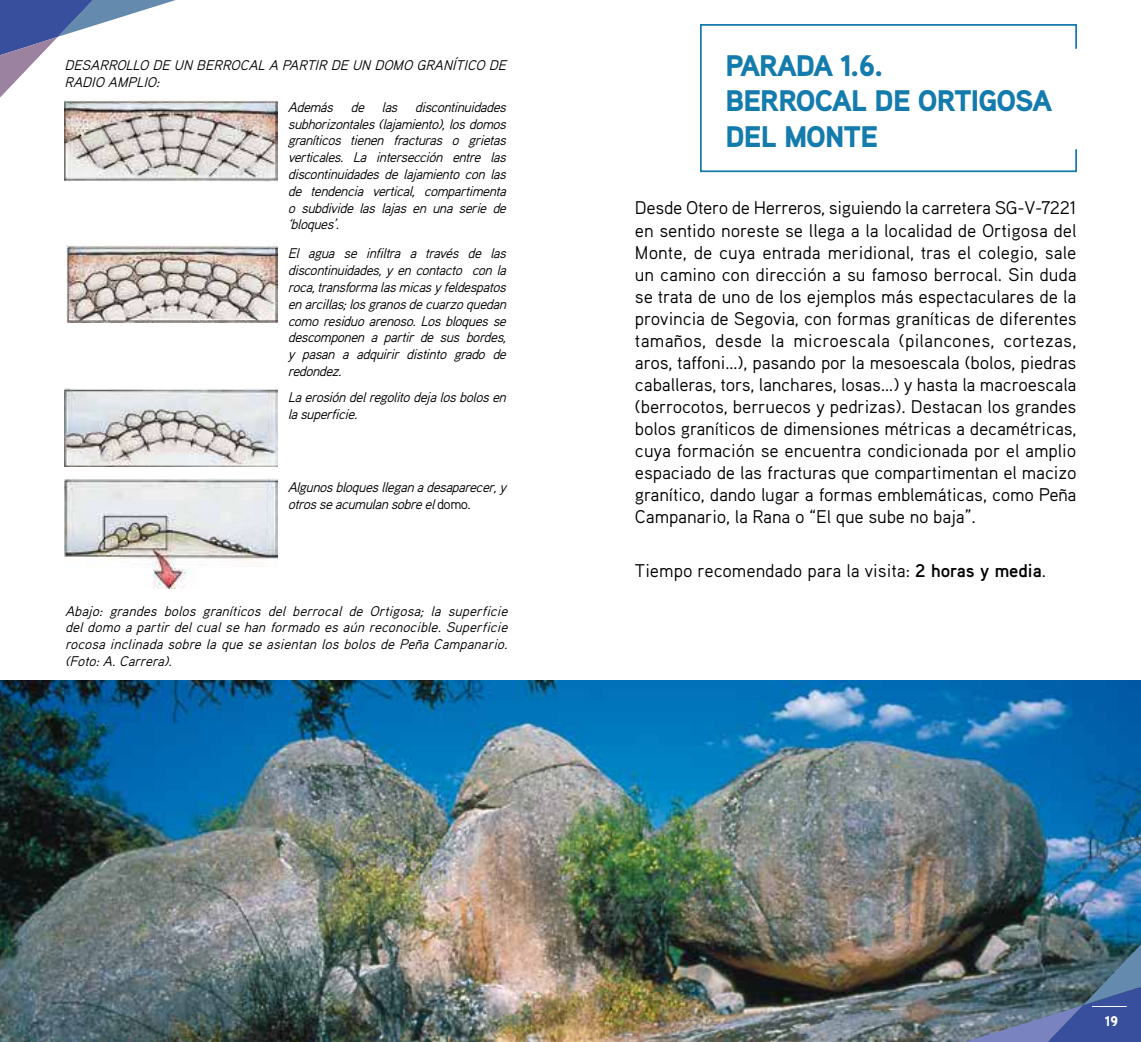
<style>
.page{position:relative;width:1141px;height:1042px;background:#fff}
.page>*{position:absolute;margin:0;border:0;box-sizing:border-box;transform-origin:0 0}
.t1{font:900 29.75px/35.7px "Aaux Pro";letter-spacing:-.03em;color:#147bad}
.t2{font:18.38px/22.1px "Aaux Pro";letter-spacing:-.01em;color:#000;text-align:justify}
.t3{font:italic 14px/16.8px "Aaux Pro";letter-spacing:-.04em;color:#000}
.t4{font:900 14px "Aaux Pro";color:#fff}
.s1{font-style:normal}
.s2{font-weight:700}
</style>
<div class="page">
<img style="left:0;top:680px;width:1141px;height:362px">
<svg style="left:965px;top:944px;width:176px;height:98px;background:#50657f"></svg>
<svg style="left:0;top:0;width:176px;height:98px"></svg>
<hr style="left:1092px;top:1006px;width:35px;height:1px;background:#fff">
<img style="left:64px;top:100px;width:213px;height:81px">
<img style="left:67px;top:246px;width:210px;height:77px">
<img style="left:64px;top:388px;width:213px;height:79px">
<img style="left:64px;top:478px;width:213px;height:111px">
<svg style="left:700px;top:24px;width:377px;height:149px"></svg>
<p class="t3" style="left:64px;top:57px;width:447px">DESARROLLO DE UN BERROCALA PARTIR DE UN DOMO GRANÍTICO DE<br>RADIO AMPLIO:</p>
<p class="t3" style="left:288px;top:98px;width:224px;text-align:justify">Además de las discontinuidades subhorizontales(lajamiento),losdomos graníticos tienen fracturas o grietas verticales. La intersección entre las discontinuidades de lajamiento con las de tendencia vertical, compartimenta o subdivide las lajas en una serie de ‘bloques’.</p>
<p class="t3" style="left:288px;top:245px;width:224px;text-align:justify">El agua se infiltra a través de las discontinuidades,yencontacto conla roca,transformalasmicasyfeldespatos enarcillas;losgranosdecuarzoquedan comoresiduoarenoso.Losbloquesse descomponen a partir de sus bordes, y pasan a adquirir distinto grado de redondez.</p>
<p class="t3" style="left:288px;top:388px;width:224px">Laerosióndelregolitodejalosbolosen lasuperficie.</p>
<p class="t3" style="left:288px;top:478px;width:224px">Algunosbloqueslleganadesaparecer,y otrosseacumulansobreel<span class="s1">d o m o .</span></p>
<p class="t3" style="left:65px;top:602px;width:448px;text-align:justify">Abajo: grandes bolos graníticos del berrocal de Ortigosa; la superficie deldomoapartirdelcualsehanformadoesaúnreconocible.Superficie rocosainclinadasobrelaqueseasientanlosbolosdePeñaCampanario. (Foto:A.Carrera).</p>
<h1 class="t1" style="left:725px;top:46px;width:328px">PARADA 1.6.<br>BERROCAL DE ORTIGOSA<br>DEL MONTE</h1>
<p class="t2" style="left:635px;top:196px;width:443px">Desde Otero de Herreros, siguiendo la carretera SG-V-7221 en sentido noreste se llega a la localidad de Ortigosa del Monte, de cuya entrada meridional, tras el colegio, sale un camino con dirección a su famoso berrocal. Sin duda se trata de uno de los ejemplos más espectaculares de la provincia de Segovia, con formas graníticas de diferentes tamaños, desde la microescala (pilancones, cortezas, aros, taffoni…), pasando por la mesoescala (bolos, piedras caballeras, tors, lanchares, losas…) y hasta la macroescala (berrocotos, berruecos y pedrizas). Destacan los grandes bolos graníticos de dimensiones métricas a decamétricas, cuya formación se encuentra condicionada por el amplio espaciado de las fracturas que compartimentan el macizo granítico, dando lugar a formas emblemáticas, como Peña Campanario, la Rana o “El que sube no baja”.</p>
<h2 class="t2" style="left:635px;top:559px;width:413px">Tiempo recomendado para la visita: <span class="s2">2 horas y media</span>.</h2>
<p class="t4" style="left:1105px;top:1012px;width:15px">19</p>
</div>
